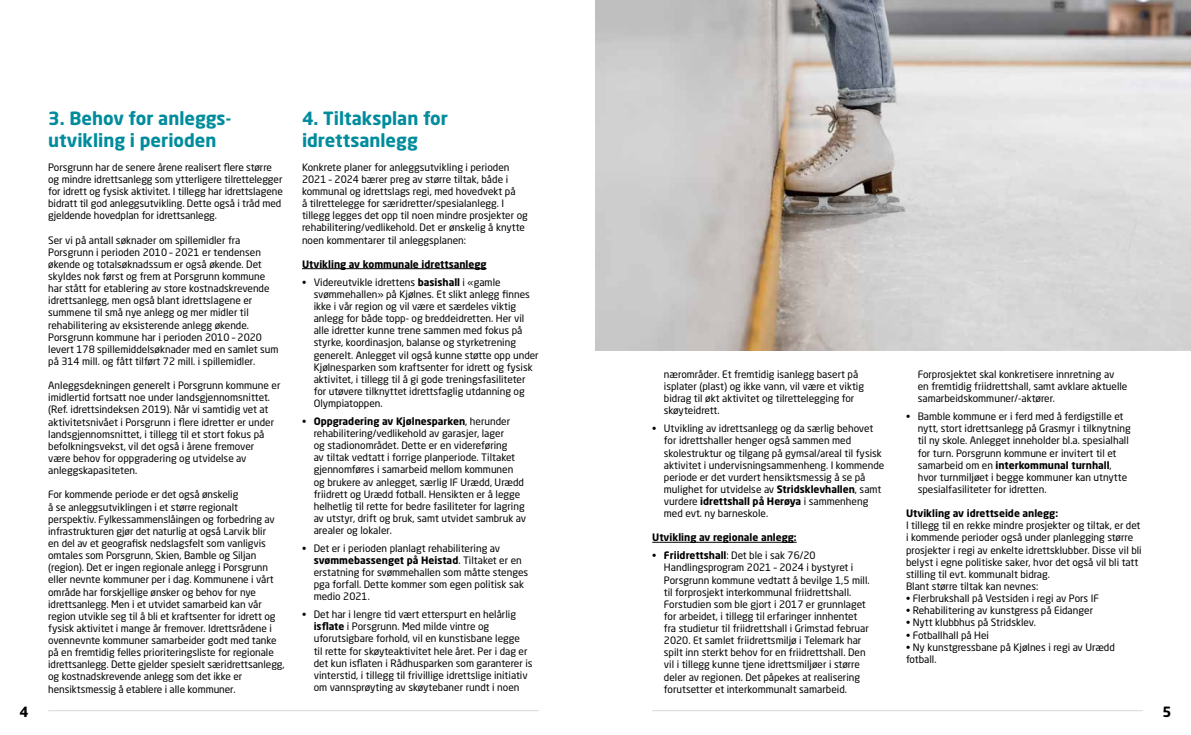
<style>
.page{position:relative;width:1191px;height:735px;background:#fff}
.page>*{position:absolute;margin:0;border:0;box-sizing:border-box;transform-origin:0 0}
.t1{font:700 18px/21.6px "Neo Sans Std";color:#008c9d}
.t2{font:700 14px "Neo Sans Std";color:#000}
.t3{font:10.1px/12.1px "Neo Sans Std";color:#000}
.t4{font:700 10.1px "Neo Sans Std";color:#000}
.s1{font-weight:700}
</style>
<div class="page">
<hr style="left:48px;top:710px;width:491px;height:1px;background:#dadada">
<hr style="left:652px;top:710px;width:490px;height:1px;background:#dadada">
<hr style="left:302px;top:268px;width:184px;height:1px;background:#000">
<hr style="left:652px;top:541px;width:144px;height:1px;background:#000">
<img style="left:595px;top:0;width:596px;height:350px">
<h1 class="t1" style="left:48px;top:107px;width:184px">3. Behov for anleggs&shy;utvikling i perioden</h1>
<p class="t3" style="left:48px;top:161px;width:236px">Porsgrunn har de senere årene realisert flere større og mindre idrettsanlegg som ytterligere tilrettelegger for idrett og fysisk aktivitet. I tillegg har idrettslagene bidratt til god anleggsutvikling. Dette også i tråd med gjeldende hovedplan for idrettsanlegg.</p>
<p class="t3" style="left:48px;top:233px;width:232px">Ser vi på antall søknader om spillemidler fra Porsgrunn i perioden 2010 – 2021 er tendensen økende og totalsøknadssum er også økende. Det skyldes nok først og frem at Porsgrunn kommune har stått for etablering av store kostnadskrevende idrettsanlegg, men også blant idrettslagene er summene til små nye anlegg og mer midler til rehabilitering av eksisterende anlegg økende.<br>Porsgrunn kommune har i perioden 2010 – 2020 levert 178 spillemiddelsøknader med en samlet sum på 314 mill. og fått tilført 72 mill. i spillemidler.</p>
<p class="t3" style="left:48px;top:379px;width:234px">Anleggsdekningen generelt i Porsgrunn kommune er imidlertid fortsatt noe under landsgjennomsnittet. (Ref. idrettsindeksen 2019). Når vi samtidig vet at aktivitetsnivået i Porsgrunn i flere idretter er under landsgjennomsnittet, i tillegg til et stort fokus på befolkningsvekst, vil det også i årene fremover<br>være behov for oppgradering og utvidelse av anleggskapasiteten.</p>
<p class="t3" style="left:48px;top:488px;width:238px">For kommende periode er det også ønskelig<br>å se anleggsutviklingen i et større regionalt perspektiv. Fylkessammenslåingen og forbedring av infrastrukturen gjør det naturlig at også Larvik blir<br>en del av et geografisk nedslagsfelt som vanligvis omtales som Porsgrunn, Skien, Bamble og Siljan (region). Det er ingen regionale anlegg i Porsgrunn eller nevnte kommuner per i dag. Kommunene i vårt område har forskjellige ønsker og behov for nye idrettsanlegg. Men i et utvidet samarbeid kan vår region utvikle seg til å bli et kraftsenter for idrett og fysisk aktivitet i mange år fremover. Idrettsrådene i ovennevnte kommuner samarbeider godt med tanke på en fremtidig felles prioriteringsliste for regionale idrettsanlegg. Dette gjelder spesielt særidrettsanlegg, og kostnadskrevende anlegg som det ikke er hensiktsmessig å etablere i alle kommuner.</p>
<h1 class="t1" style="left:302px;top:107px;width:147px">4. Tiltaksplan for idrettsanlegg</h1>
<p class="t3" style="left:302px;top:161px;width:227px">Konkrete planer for anleggsutvikling i perioden 2021 – 2024 bærer preg av større tiltak, både i kommunal og idrettslags regi, med hovedvekt på<br>å tilrettelegge for særidretter/spesialanlegg. I tillegg legges det opp til noen mindre prosjekter og rehabilitering/vedlikehold. Det er ønskelig å knytte noen kommentarer til anleggsplanen:</p>
<p class="t4" style="left:302px;top:257px;width:186px">Utvikling av kommunale idrettsanlegg</p>
<p class="t3" style="left:314px;top:275px;width:226px;text-indent:-12px">• Videreutvikle idrettens <span class="s1">basishall</span> i «gamle svømmehallen» på Kjølnes. Et slikt anlegg finnes ikke i vår region og vil være et særdeles viktig anlegg for både topp- og breddeidretten. Her vil alle idretter kunne trene sammen med fokus på styrke, koordinasjon, balanse og styrketrening generelt. Anlegget vil også kunne støtte opp under Kjølnesparken som kraftsenter for idrett og fysisk aktivitet, i tillegg til å gi gode treningsfasiliteter for utøvere tilknyttet idrettsfaglig utdanning og Olympiatoppen.</p>
<p class="t3" style="left:314px;top:414px;width:214px;text-indent:-12px">• <span class="s1">Oppgradering av Kjølnesparken</span>, herunder rehabilitering/vedlikehold av garasjer, lager<br>og stadionområdet. Dette er en videreføring<br>av tiltak vedtatt i forrige planperiode. Tiltaket gjennomføres i samarbeid mellom kommunen og brukere av anlegget, særlig IF Urædd, Urædd friidrett og Urædd fotball. Hensikten er å legge helhetlig til rette for bedre fasiliteter for lagring av utstyr, drift og bruk, samt utvidet sambruk av arealer og lokaler.</p>
<p class="t3" style="left:314px;top:541px;width:216px;text-indent:-12px">• Det er i perioden planlagt rehabilitering av <span class="s1">svømmebassenget på Heistad</span>. Tiltaket er en erstatning for svømmehallen som måtte stenges pga forfall. Dette kommer som egen politisk sak medio 2021.</p>
<p class="t3" style="left:314px;top:608px;width:220px;text-indent:-12px">• Det har i lengre tid vært etterspurt en helårlig <span class="s1">isflate</span> i Porsgrunn. Med milde vintre og uforutsigbare forhold, vil en kunstisbane legge<br>til rette for skøyteaktivitet hele året. Per i dag er det kun isflaten i Rådhusparken som garanterer is vinterstid, i tillegg til frivillige idrettslige initiativ om vannsprøyting av skøytebaner rundt i noen</p>
<p class="t3" style="left:664px;top:368px;width:202px">nærområder. Et fremtidig isanlegg basert på isplater (plast) og ikke vann, vil være et viktig bidrag til økt aktivitet og tilrettelegging for skøyteidrett.</p>
<p class="t3" style="left:664px;top:422px;width:222px;text-indent:-12px">• Utvikling av idrettsanlegg og da særlig behovet for idrettshaller henger også sammen med skolestruktur og tilgang på gymsal/areal til fysisk aktivitet i undervisningsammenheng. I kommende periode er det vurdert hensiktsmessig å se på mulighet for utvidelse av <span class="s1">Stridsklevhallen</span>, samt vurdere <span class="s1">idrettshall på Herøya</span> i sammenheng med evt. ny barneskole.</p>
<p class="t4" style="left:652px;top:531px;width:146px">Utvikling av regionale anlegg:</p>
<p class="t3" style="left:664px;top:549px;width:207px;text-indent:-12px">• <span class="s1">Friidrettshall</span>: Det ble i sak 76/20<br>Handlingsprogram 2021 – 2024 i bystyret i Porsgrunn kommune vedtatt å bevilge 1,5 mill. til forprosjekt interkommunal friidrettshall.<br>Forstudien som ble gjort i 2017 er grunnlaget for arbeidet, i tillegg til erfaringer innhentet fra studietur til friidrettshall i Grimstad februar 2020. Et samlet friidrettsmiljø i Telemark har spilt inn sterkt behov for en friidrettshall. Den vil i tillegg kunne tjene idrettsmiljøer i større deler av regionen. Det påpekes at realisering forutsetter et interkommunalt samarbeid.</p>
<p class="t3" style="left:917px;top:368px;width:211px">Forprosjektet skal konkretisere innretning av en fremtidig friidrettshall, samt avklare aktuelle samarbeidskommuner/-aktører.</p>
<p class="t3" style="left:917px;top:410px;width:215px;text-indent:-12px">• Bamble kommune er i ferd med å ferdigstille et nytt, stort idrettsanlegg på Grasmyr i tilknytning til ny skole. Anlegget inneholder bl.a. spesialhall for turn. Porsgrunn kommune er invitert til et samarbeid om en <span class="s1">interkommunal turnhall</span>, hvor turnmiljøet i begge kommuner kan utnytte spesialfasiliteter for idretten.</p>
<p class="t4" style="left:906px;top:506px;width:154px">Utvikling av idrettseide anlegg:</p>
<p class="t3" style="left:906px;top:519px;width:237px">I tillegg til en rekke mindre prosjekter og tiltak, er det i kommende perioder også under planlegging større prosjekter i regi av enkelte idrettsklubber. Disse vil bli belyst i egne politiske saker, hvor det også vil bli tatt stilling til evt. kommunalt bidrag.<br>Blant større tiltak kan nevnes:</p>
<p class="t3" style="left:906px;top:592px;width:195px">• Flerbrukshall på Vestsiden i regi av Pors IF</p>
<p class="t3" style="left:906px;top:604px;width:189px">• Rehabilitering av kunstgress på Eidanger</p>
<p class="t3" style="left:906px;top:616px;width:131px">• Nytt klubbhus på Stridsklev.</p>
<p class="t3" style="left:906px;top:628px;width:85px">• Fotballhall på Hei</p>
<p class="t3" style="left:906px;top:640px;width:210px">• Ny kunstgressbane på Kjølnes i regi av Urædd fotball.</p>
<h2 class="t2" style="left:20px;top:702px;width:11px">4</h2>
<h2 class="t2" style="left:1162px;top:702px;width:11px">5</h2>
</div>
